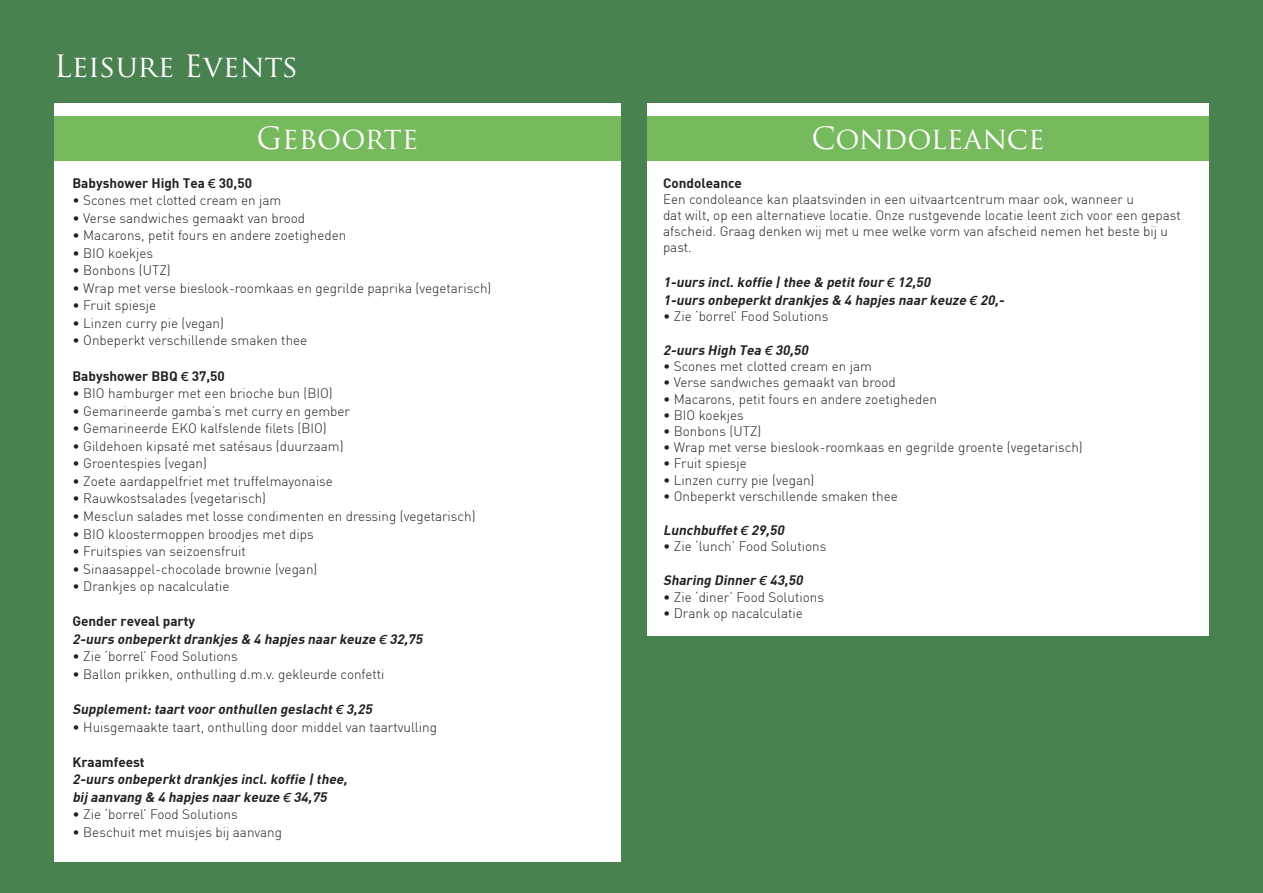
<style>
.page{position:relative;width:1263px;height:893px;background:#498250}
.page>*{position:absolute;margin:0;border:0;box-sizing:border-box;transform-origin:0 0}
.t1{font:30px "Trajan Pro";color:#fff}
.t2{font:300 13.5px/16.2px "DIN";color:#231f20}
.t3{font:italic 13.5px/17.5px "DIN Bold";color:#231f20}
.t4{font:13.5px "DIN Bold";color:#231f20}
.s1{font-family:"Futura PT";font-weight:500}
.s2{font-style:normal}
</style>
<div class="page">
<div style="left:54px;top:103px;width:567px;height:758px;background:#fff"></div>
<div style="left:54px;top:116px;width:567px;height:44px;background:#76ba5d"></div>
<div style="left:647px;top:103px;width:562px;height:533px;background:#fff"></div>
<div style="left:647px;top:116px;width:562px;height:44px;background:#76ba5d"></div>
<h1 class="t1" style="left:54px;top:47px;width:246px">Leisure Events</h1>
<h1 class="t1" style="left:256px;top:119px;width:164px">Geboorte</h1>
<p class="t4" style="left:72px;top:174px;width:181px">Babyshower High Tea <span class="s1">€</span> 30,50</p>
<p class="t2" style="left:72px;top:192px;width:210px">• Scones met clotted cream en jam</p>
<p class="t2" style="left:72px;top:209px;width:234px">• Verse sandwiches gemaakt van brood</p>
<p class="t2" style="left:72px;top:227px;width:275px">• Macarons, petit fours en andere zoetigheden</p>
<p class="t2" style="left:72px;top:245px;width:82px">• BIO koekjes</p>
<p class="t2" style="left:72px;top:262px;width:100px">• Bonbons (UTZ)</p>
<p class="t2" style="left:72px;top:280px;width:420px">• Wrap met verse bieslook-roomkaas en gegrilde paprika (vegetarisch)</p>
<p class="t2" style="left:72px;top:297px;width:85px">• Fruit spiesje</p>
<p class="t2" style="left:72px;top:315px;width:153px">• Linzen curry pie (vegan)</p>
<p class="t2" style="left:72px;top:332px;width:236px">• Onbeperkt verschillende smaken thee</p>
<p class="t4" style="left:72px;top:367px;width:154px">Babyshower BBQ <span class="s1">€</span> 37,50</p>
<p class="t2" style="left:72px;top:385px;width:262px">• BIO hamburger met een brioche bun (BIO)</p>
<p class="t2" style="left:72px;top:403px;width:279px">• Gemarineerde gamba’s met curry en gember</p>
<p class="t2" style="left:72px;top:420px;width:256px">• Gemarineerde EKO kalfslende filets (BIO)</p>
<p class="t2" style="left:72px;top:438px;width:273px">• Gildehoen kipsaté met satésaus (duurzaam)</p>
<p class="t2" style="left:72px;top:455px;width:136px">• Groentespies (vegan)</p>
<p class="t2" style="left:72px;top:473px;width:262px">• Zoete aardappelfriet met truffelmayonaise</p>
<p class="t2" style="left:72px;top:490px;width:195px">• Rauwkostsalades (vegetarisch)</p>
<p class="t2" style="left:72px;top:508px;width:405px">• Mesclun salades met losse condimenten en dressing (vegetarisch)</p>
<p class="t2" style="left:72px;top:525px;width:243px">• BIO kloostermoppen broodjes met dips</p>
<p class="t2" style="left:72px;top:543px;width:175px">• Fruitspies van seizoensfruit</p>
<p class="t2" style="left:72px;top:560px;width:246px">• Sinaasappel-chocolade brownie (vegan)</p>
<p class="t2" style="left:72px;top:578px;width:158px">• Drankjes op nacalculatie</p>
<p class="t3" style="left:72px;top:612px;width:355px"><span class="s2">Gender reveal party<br></span>2-uurs onbeperktdrankjes &amp; 4 hapjes naar keuze <span class="s1">€</span> 32,75</p>
<p class="t2" style="left:72px;top:648px;width:167px">• Zie ‘borrel’ Food Solutions</p>
<p class="t2" style="left:72px;top:666px;width:314px">• Ballon prikken, onthulling d.m.v. gekleurde confetti</p>
<p class="t3" style="left:72px;top:700px;width:304px">Supplement:taartvoor onthullen geslacht<span class="s1">€</span> 3,25</p>
<p class="t2" style="left:72px;top:718px;width:366px">• Huisgemaakte taart, onthulling door middel van taartvulling</p>
<p class="t4" style="left:72px;top:753px;width:74px">Kraamfeest</p>
<p class="t3" style="left:72px;top:770px;width:279px">2-uurs onbeperktdrankjes incl.koffie |thee, bij aanvang &amp; 4 hapjes naar keuze <span class="s1">€</span> 34,75</p>
<p class="t2" style="left:72px;top:806px;width:167px">• Zie ‘borrel’ Food Solutions</p>
<p class="t2" style="left:72px;top:824px;width:211px">• Beschuit met muisjes bij aanvang</p>
<h1 class="t1" style="left:811px;top:119px;width:234px">Condoleance</h1>
<p class="t4" style="left:663px;top:174px;width:80px">Condoleance</p>
<p class="t2" style="left:663px;top:191px;width:519px">Een condoleance kan plaatsvinden in een uitvaartcentrum maar ook, wanneer u<br>dat wilt, op een alternatieve locatie. Onze rustgevende locatie leent zich voor een gepast afscheid. Graag denken wij met u mee welke vorm van afscheid nemen het beste bij u past.</p>
<p class="t3" style="left:663px;top:272px;width:346px;line-height:18px">1-uurs incl.koffie |thee &amp; petitfour <span class="s1">€</span> 12,50<br>1-uurs onbeperktdrankjes &amp; 4 hapjes naar keuze <span class="s1">€</span> 20,-</p>
<p class="t2" style="left:663px;top:308px;width:167px">• Zie ‘borrel’ Food Solutions</p>
<p class="t3" style="left:663px;top:341px;width:150px">2-uurs High Tea <span class="s1">€</span> 30,50</p>
<p class="t2" style="left:663px;top:358px;width:210px">• Scones met clotted cream en jam</p>
<p class="t2" style="left:663px;top:374px;width:234px">• Verse sandwiches gemaakt van brood</p>
<p class="t2" style="left:663px;top:390px;width:275px">• Macarons, petit fours en andere zoetigheden</p>
<p class="t2" style="left:663px;top:407px;width:82px">• BIO koekjes</p>
<p class="t2" style="left:663px;top:423px;width:100px">• Bonbons (UTZ)</p>
<p class="t2" style="left:663px;top:439px;width:421px">• Wrap met verse bieslook-roomkaas en gegrilde groente (vegetarisch)</p>
<p class="t2" style="left:663px;top:455px;width:85px">• Fruit spiesje</p>
<p class="t2" style="left:663px;top:471px;width:153px">• Linzen curry pie (vegan)</p>
<p class="t2" style="left:663px;top:488px;width:236px">• Onbeperkt verschillende smaken thee</p>
<p class="t3" style="left:663px;top:521px;width:126px">Lunchbuffet<span class="s1">€</span> 29,50</p>
<p class="t2" style="left:663px;top:538px;width:165px">• Zie ‘lunch’ Food Solutions</p>
<p class="t3" style="left:663px;top:571px;width:144px">Sharing Dinner <span class="s1">€</span> 43,50</p>
<p class="t2" style="left:663px;top:588px;width:162px">• Zie ‘diner’ Food Solutions</p>
<p class="t2" style="left:663px;top:605px;width:141px">• Drank op nacalculatie</p>
</div>
